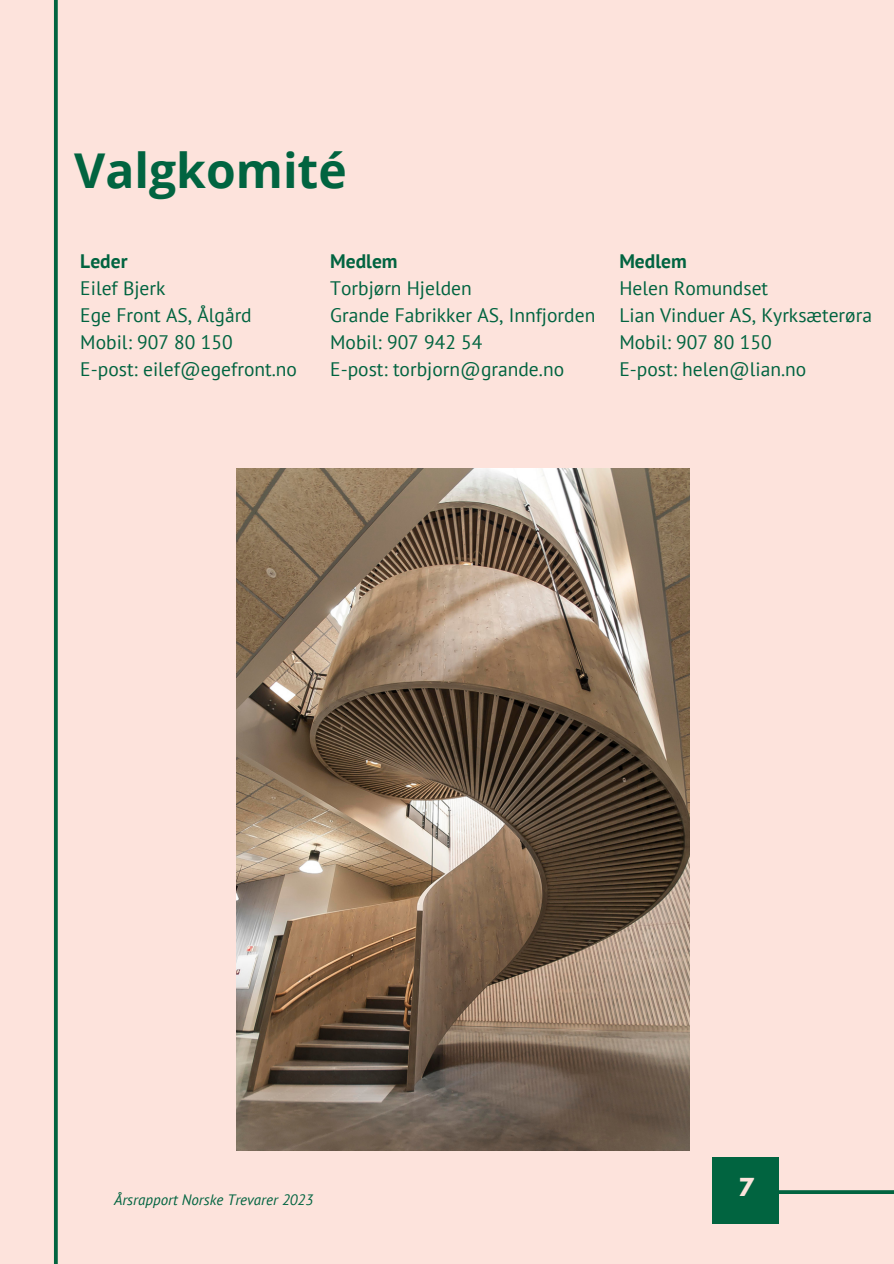
<style>
.page{position:relative;width:894px;height:1264px;background:#fff}
.page>*{position:absolute;margin:0;border:0;box-sizing:border-box;transform-origin:0 0}
.t1{font:700 48px "Open Sans";color:#016440}
.t2{font:700 21.9px "League Spartan";color:#fde3dc}
.t3{font:19.5px/27px "PT Sans";color:#016440}
.t4{font:italic 15px "PT Sans";color:#016440}
.s1{font-weight:700}
</style>
<div class="page">
<div style="left:0;top:0;width:893px;height:1263px;background:#fde3dc"></div>
<svg style="left:53px;top:0;width:5px;height:1263px"></svg>
<svg style="left:778px;top:1177px;width:115px;height:29px"></svg>
<div style="left:712px;top:1157px;width:66px;height:66px;background:#016440"></div>
<img style="left:236px;top:469px;width:453px;height:681px">
<p class="t1" style="left:74px;top:136px;width:274px">Valgkomité</p>
<h2 class="t3" style="left:80px;top:247px;width:218px"><span class="s1">Leder<br></span>Eilef Bjerk<br>Ege Front AS, Ålgård<br>Mobil: 907 80 150<br>E-post: eilef@egefront.no</h2>
<p class="t3" style="left:330px;top:247px;width:266px"><span class="s1">Medlem<br></span>Torbjørn Hjelden<br>Grande Fabrikker AS, Innfjorden<br>Mobil: 907 942 54<br>E-post: torbjorn@grande.no</p>
<p class="t3" style="left:619px;top:247px;width:254px"><span class="s1">Medlem<br></span>Helen Romundset<br>Lian Vinduer AS, Kyrksæterøra<br>Mobil: 907 80 150<br>E-post: helen@lian.no</p>
<h2 class="t4" style="left:114px;top:1189px;width:201px">Årsrapport Norske Trevarer 2023</h2>
<h2 class="t2" style="left:738px;top:1176px;width:17px">7</h2>
</div>
